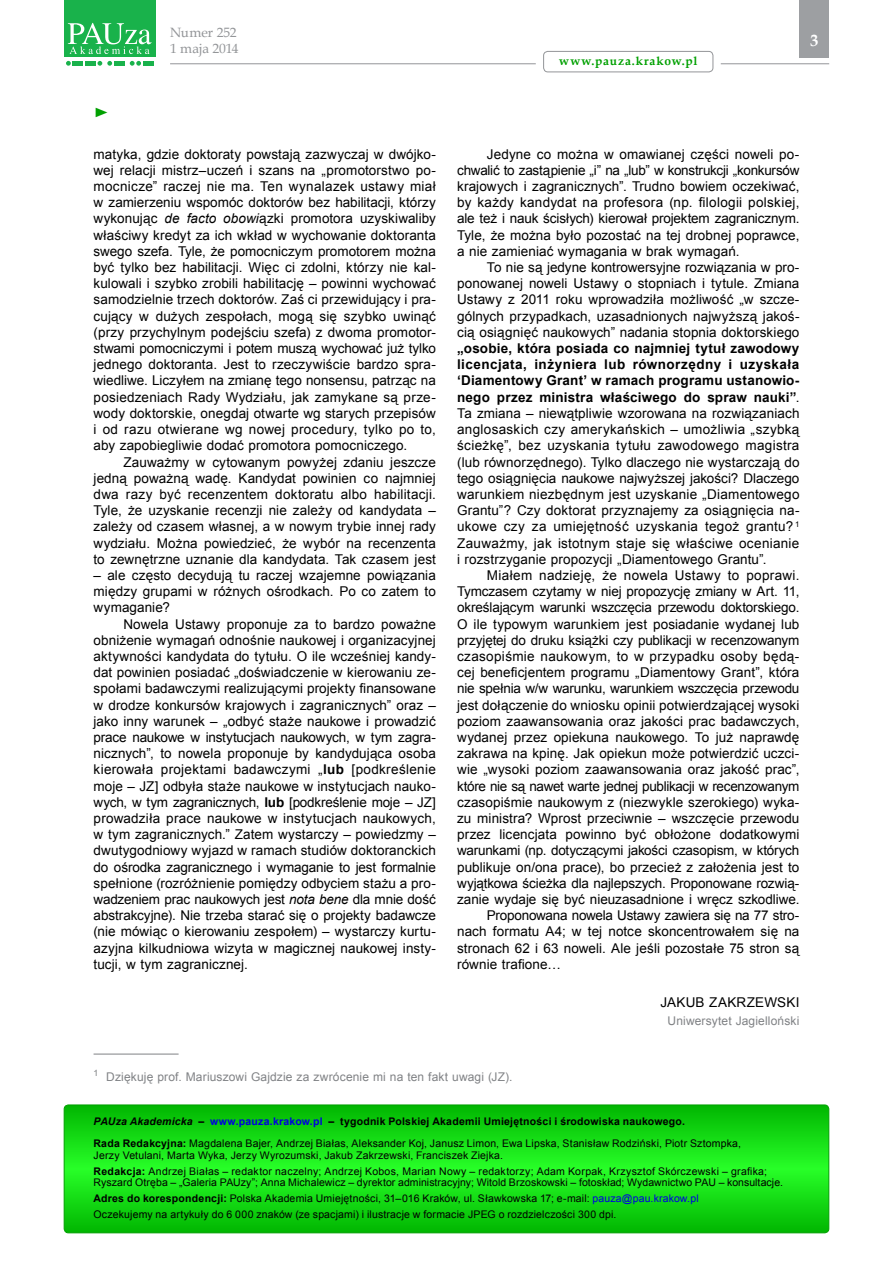
<style>
.page{position:relative;width:893px;height:1263px;background:#fff}
.page>*{position:absolute;margin:0;border:0;box-sizing:border-box;transform-origin:0 0}
.t1{font:700 16.5px "Book Antiqua";color:#fff}
.t2{font:13.5px/16.2px "Arial";letter-spacing:.005em;color:#000;text-align:justify}
.t3{font:13.5px "Arial";letter-spacing:-.015em;color:#000}
.t4{font:13.5px "Arial";letter-spacing:-.025em;color:#000}
.t5{font:13.5px "Arial";letter-spacing:-.02em;color:#000}
.t6{font:13.5px "Arial";letter-spacing:.025em;color:#000}
.t7{font:13.5px/16.2px "Book Antiqua";color:#939598}
.t8{font:13.5px "Times New Roman";color:#00a000;scale:1.22 1}
.t9{font:12px "Arial";letter-spacing:.01em;color:#808285}
.t10{font:700 12px "Book Antiqua";letter-spacing:.07em;color:#00a000}
.t11{font:10.5px/15.8px "Arial";letter-spacing:.015em;color:#000}
.s1{font-style:italic}
.s2{font-weight:700}
.s3{font-weight:700;font-style:italic}
.s4{font-weight:700;color:#0000e1}
.s5{color:#0000e1}
</style>
<div class="page">
<div style="left:799px;top:0;width:30px;height:57px;background:#9d9fa2"></div>
<svg style="left:66px;top:61px;width:5px;height:5px"></svg>
<svg style="left:97px;top:61px;width:15px;height:5px"></svg>
<svg style="left:130px;top:61px;width:11px;height:5px"></svg>
<div style="left:73px;top:61px;width:10px;height:5px;background:#19b24b"></div>
<div style="left:85px;top:61px;width:11px;height:5px;background:#19b24b"></div>
<div style="left:114px;top:61px;width:11px;height:5px;background:#19b24b"></div>
<div style="left:143px;top:61px;width:11px;height:5px;background:#19b24b"></div>
<div style="left:64px;top:0;width:92px;height:56px;background:#19b24b"></div>
<svg style="left:68px;top:23px;width:83px;height:31px"></svg>
<hr style="left:170px;top:63px;width:366px;height:1px;background:#939598">
<div style="left:543px;top:51px;width:170px;height:21px;border:1px solid #939598;border-radius:4px"></div>
<hr style="left:721px;top:63px;width:108px;height:1px;background:#939598">
<svg style="left:64px;top:1106px;width:765px;height:127px;background:#14da14"></svg>
<div style="left:64px;top:1104px;width:765px;height:129px;border:1px solid #00a000;border-radius:4px"></div>
<hr style="left:94px;top:1054px;width:85px;height:1px;background:#808285">
<p class="t8" style="left:94px;top:103px;width:15px">►</p>
<p class="t7" style="left:170px;top:24px;width:70px">Numer 252<br>1 maja 2014</p>
<p class="t1" style="left:810px;top:30px;width:10px">3</p>
<p class="t10" style="left:559px;top:53px;width:140px">www.pauza.krakow.pl</p>
<p class="t2" style="left:94px;top:146px;width:344px">matyka, gdzie doktoraty powstają zazwyczaj w dwójko&shy;wej relacji mistrz–uczeń i szans na „promotorstwo po&shy;mocnicze” raczej nie ma. Ten wynalazek ustawy miał w zamierzeniu wspomóc doktorów bez habilitacji, którzy wykonując <span class="s1">de facto obowi</span>ązki promotora uzyskiwaliby właściwy kredyt za ich wkład w wychowanie doktoranta swego szefa. Tyle, że pomocniczym promotorem można być tylko bez habilitacji. Więc ci zdolni, którzy nie kal&shy;kulowali i szybko zrobili habilitację – powinni wychować samodzielnie trzech doktorów. Zaś ci przewidujący i pra&shy;cujący w dużych zespołach, mogą się szybko uwinąć (przy przychylnym podejściu szefa) z dwoma promotor&shy;stwami pomocniczymi i potem muszą wychować już tylko jednego doktoranta. Jest to rzeczywiście bardzo spra&shy;wiedliwe. Liczyłem na zmianę tego nonsensu, patrząc na posiedzeniach Rady Wydziału, jak zamykane są prze&shy;wody doktorskie, onegdaj otwarte wg starych przepisów i od razu otwierane wg nowej procedury, tylko po to, aby zapobiegliwie dodać promotora pomocniczego.</p>
<p class="t2" style="left:94px;top:454px;width:344px;text-indent:30px">Zauważmy w cytowanym powyżej zdaniu jeszcze jedną poważną wadę. Kandydat powinien co najmniej dwa razy być recenzentem doktoratu albo habilitacji.<br>Tyle, że uzyskanie recenzji nie zależy od kandydata – zależy od czasem własnej, a w nowym trybie innej rady wydziału. Można powiedzieć, że wybór na recenzenta to zewnętrzne uznanie dla kandydata. Tak czasem jest</p>
<p class="t2" style="left:94px;top:567px;width:344px">– ale często decydują tu raczej wzajemne powiązania między grupami w różnych ośrodkach. Po co zatem to wymaganie?</p>
<p class="t2" style="left:94px;top:616px;width:344px;text-indent:30px">Nowela Ustawy proponuje za to bardzo poważne obniżenie wymagań odnośnie naukowej i organizacyjnej aktywności kandydata do tytułu. O ile wcześniej kandy&shy;dat powinien posiadać „doświadczenie w kierowaniu ze&shy;społami badawczymi realizującymi projekty finansowane w drodze konkursów krajowych i zagranicznych” oraz – jako inny warunek – „odbyć staże naukowe i prowadzić prace naukowe w instytucjach naukowych, w tym zagra&shy;nicznych”, to nowela proponuje by kandydująca osoba kierowała projektami badawczymi „<span class="s2">lub</span> [podkreślenie moje – JZ] odbyła staże naukowe w instytucjach nauko&shy;wych, w tym zagranicznych, <span class="s2">lub</span> [podkreślenie moje – JZ] prowadziła prace naukowe w instytucjach naukowych, w tym zagranicznych.” Zatem wystarczy – powiedzmy – dwutygodniowy wyjazd w ramach studiów doktoranckich do ośrodka zagranicznego i wymaganie to jest formalnie spełnione (rozróżnienie pomiędzy odbyciem stażu a pro&shy;wadzeniem prac naukowych jest <span class="s1">nota bene</span> dla mnie dość abstrakcyjne). Nie trzeba starać się o projekty badawcze (nie mówiąc o kierowaniu zespołem) – wystarczy kurtu&shy;azyjna kilkudniowa wizyta w magicznej naukowej insty&shy;tucji, w tym zagranicznej.</p>
<p class="t2" style="left:457px;top:146px;width:344px;text-indent:30px">Jedyne co można w omawianej części noweli po&shy;chwalić to zastąpienie „i” na „lub” w konstrukcji „konkursów krajowych i zagranicznych”. Trudno bowiem oczekiwać, by każdy kandydat na profesora (np. filologii polskiej, ale też i nauk ścisłych) kierował projektem zagranicznym.<br>Tyle, że można było pozostać na tej drobnej poprawce, a nie zamieniać wymagania w brak wymagań.</p>
<p class="t2" style="left:457px;top:259px;width:344px;text-indent:30px">To nie są jedyne kontrowersyjne rozwiązania w pro&shy;ponowanej noweli Ustawy o stopniach i tytule. Zmiana Ustawy z 2011 roku wprowadziła możliwość „w szcze&shy;gólnych przypadkach, uzasadnionych najwyższą jakoś&shy;cią osiągnięć naukowych” nadania stopnia doktorskiego</p>
<p class="t2" style="left:457px;top:340px;width:344px"><span class="s2">„osobie, która posiada co najmniej tytuł zawodowy licencjata, inżyniera lub równorzędny i uzyskała ‘Diamentowy Grant’ w ramach programu ustanowio&shy;nego przez ministra właściwego do spraw nauki”</span>.<br>Ta zmiana – niewątpliwie wzorowana na rozwiązaniach anglosaskich czy amerykańskich – umożliwia „szybką ścieżkę”, bez uzyskania tytułu zawodowego magistra (lub równorzędnego). Tylko dlaczego nie wystarczają do tego osiągnięcia naukowe najwyższej jakości? Dlaczego warunkiem niezbędnym jest uzyskanie „Diamentowego Grantu”? Czy doktorat przyznajemy za osiągnięcia na&shy;ukowe czy za umiejętność uzyskania tegoż grantu? <sup>1<br></sup>Zauważmy, jak istotnym staje się właściwe ocenianie i rozstrzyganie propozycji „Diamentowego Grantu”.</p>
<p class="t2" style="left:487px;top:567px;width:314px">Miałem nadzieję, że nowela Ustawy to poprawi.</p>
<p class="t2" style="left:457px;top:583px;width:344px">Tymczasem czytamy w niej propozycję zmiany w Art. 11,</p>
<p class="t2" style="left:457px;top:600px;width:344px">określającym warunki wszczęcia przewodu doktorskiego.</p>
<p class="t2" style="left:457px;top:616px;width:344px">O ile typowym warunkiem jest posiadanie wydanej lub</p>
<p class="t3" style="left:457px;top:631px;width:344px">przyjętej do druku książki czy publikacji w recenzowanym</p>
<p class="t6" style="left:457px;top:647px;width:344px">czasopiśmie naukowym, to w przypadku osoby będą-</p>
<p class="t2" style="left:457px;top:664px;width:344px">cej beneficjentem programu „Diamentowy Grant”, która</p>
<p class="t5" style="left:457px;top:680px;width:344px">nie spełnia w/w warunku, warunkiem wszczęcia przewodu</p>
<p class="t2" style="left:457px;top:697px;width:344px">jest dołączenie do wniosku opinii potwierdzającej wysoki</p>
<p class="t2" style="left:457px;top:713px;width:344px">poziom zaawansowania oraz jakości prac badawczych,</p>
<p class="t2" style="left:457px;top:729px;width:344px">wydanej przez opiekuna naukowego. To już naprawdę</p>
<p class="t2" style="left:457px;top:745px;width:344px">zakrawa na kpinę. Jak opiekun może potwierdzić uczci-</p>
<p class="t2" style="left:457px;top:762px;width:344px">wie „wysoki poziom zaawansowania oraz jakość prac”,</p>
<p class="t4" style="left:457px;top:777px;width:344px">które nie są nawet warte jednej publikacji w recenzowanym</p>
<p class="t2" style="left:457px;top:794px;width:344px">czasopiśmie naukowym z (niezwykle szerokiego) wyka-</p>
<p class="t2" style="left:457px;top:810px;width:344px">zu ministra? Wprost przeciwnie – wszczęcie przewodu</p>
<p class="t2" style="left:457px;top:826px;width:344px">przez licencjata powinno być obłożone dodatkowymi</p>
<p class="t3" style="left:457px;top:842px;width:344px">warunkami (np. dotyczącymi jakości czasopism, w których</p>
<p class="t2" style="left:457px;top:859px;width:344px">publikuje on/ona prace), bo przecież z założenia jest to</p>
<p class="t2" style="left:457px;top:875px;width:344px">wyjątkowa ścieżka dla najlepszych. Proponowane rozwią-</p>
<p class="t2" style="left:457px;top:891px;width:344px">zanie wydaje się być nieuzasadnione i wręcz szkodliwe.</p>
<p class="t3" style="left:487px;top:906px;width:314px">Proponowana nowela Ustawy zawiera się na 77 stro-</p>
<p class="t2" style="left:457px;top:924px;width:344px">nach formatu A4; w tej notce skoncentrowałem się na</p>
<p class="t2" style="left:457px;top:940px;width:344px">stronach 62 i 63 noweli. Ale jeśli pozostałe 75 stron są</p>
<p class="t2" style="left:457px;top:956px;width:105px">równie trafione…</p>
<p class="t2" style="left:660px;top:994px;width:141px">JAKUB ZAKRZEWSKI</p>
<p class="t9" style="left:668px;top:1013px;width:133px">Uniwersytet Jagielloński</p>
<p class="t9" style="left:94px;top:1069px;width:421px"><sup>1</sup> Dziękuję prof. Mariuszowi Gajdzie za zwrócenie mi na ten fakt uwagi (JZ).</p>
<p class="t11" style="left:94px;top:1110px;width:649px;line-height:22.2px"><span class="s3">PAUza Akademicka</span> <span class="s2">–</span> <span class="s4">www.pauza.krakow.pl</span> <span class="s2">– tygodnik Polskiej Akademii Umiejętności i środowiska naukowego.<br>Rada Redakcyjna:</span> Magdalena Bajer, Andrzej Białas, Aleksander Koj, Janusz Limon, Ewa Lipska, Stanisław Rodziński, Piotr Sztompka,</p>
<p class="t11" style="left:94px;top:1147px;width:675px">Jerzy Vetulani, Marta Wyka, Jerzy Wyrozumski, Jakub Zakrzewski, Franciszek Ziejka.<br><span class="s2">Redakcja:</span> Andrzej Białas – redaktor naczelny; Andrzej Kobos, Marian Nowy – redaktorzy; Adam Korpak, Krzysztof Skórczewski – grafika;</p>
<p class="t11" style="left:94px;top:1174px;width:691px">Ryszard Otręba – „Galeria PAUzy”; Anna Michalewicz – dyrektor administracyjny; Witold Brzoskowski – fotoskład; Wydawnictwo PAU – konsultacje.<br><span class="s2">Adres do korespondencji:</span> Polska Akademia Umiejętności, 31–016 Kraków, ul. Sławkowska 17; e-mail: <span class="s5">pauza@pau.krakow.pl<br></span>Oczekujemy na artykuły do 6 000 znaków (ze spacjami) i ilustracje w formacie JPEG o rozdzielczości 300 dpi.</p>
</div>
